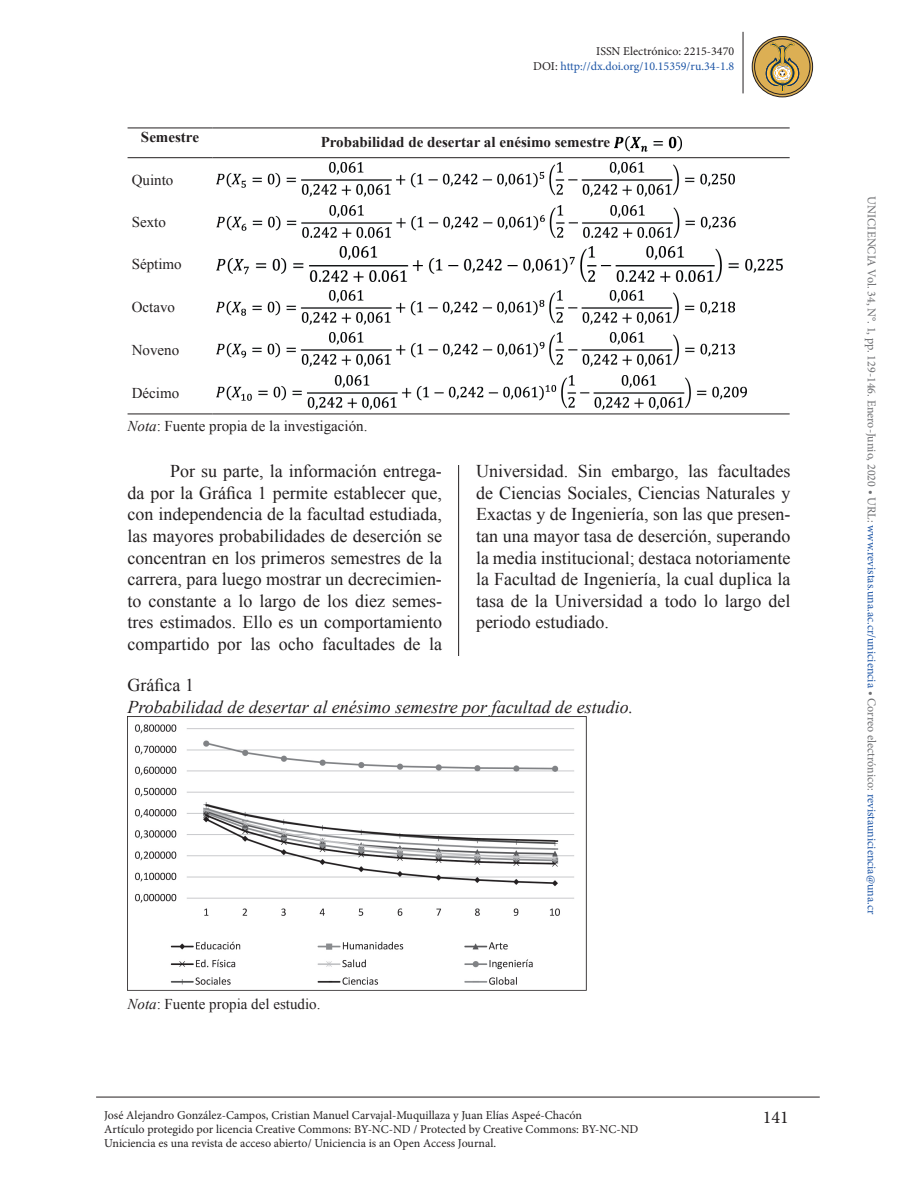
<style>
.page{position:relative;width:918px;height:1188px;background:#fff}
.page>*{position:absolute;margin:0;border:0;box-sizing:border-box;transform-origin:0 0}
.t1{font:18px/21.6px "Times New Roman";color:#231f20;text-align:justify}
.t2{font:italic 18px "Times New Roman";color:#231f20}
.t3{font:18px "Minion Pro";color:#231f20}
.t4{font:15px/32.8px "Times New Roman";color:#231f20}
.t5{font:700 15px "Times New Roman";color:#231f20}
.t6{font:12px/14.4px "Minion Pro";color:#231f20}
.t7{font:12px "Minion Pro";color:#6c6d70}
.t8{font:12px/14.4px "Minion Pro";color:#1e56a6;text-align:right}
.s1{color:#231f20}
.s2{font-style:italic}
.s3{color:#1e56a6}
</style>
<div class="page">
<hr style="left:743px;top:32px;width:1px;height:61px;background:#231f20">
<hr style="left:458px;top:110px;width:1px;height:974px;background:#231f20">
<hr style="left:96px;top:1097px;width:724px;height:1px;background:#231f20">
<svg style="left:752px;top:37px;width:61px;height:60px"></svg>
<div style="left:754px;top:39px;width:56px;height:56px;border:1px solid #231f20;border-radius:50%"></div>
<div style="left:752px;top:36px;width:61px;height:61px;border:1px solid #231f20;border-radius:50%"></div>
<svg style="left:766px;top:42px;width:33px;height:50px;background:#b99d5a"></svg>
<div style="left:433px;top:110px;width:52px;height:355px;background:#fff"></div>
<div style="left:433px;top:656px;width:52px;height:428px;background:#fff"></div>
<hr style="left:128px;top:128px;width:84px;height:1px;background:#231f20">
<hr style="left:212px;top:128px;width:578px;height:1px;background:#231f20">
<hr style="left:128px;top:157px;width:84px;height:1px;background:#231f20">
<hr style="left:212px;top:157px;width:578px;height:1px;background:#231f20">
<hr style="left:128px;top:414px;width:84px;height:1px;background:#231f20">
<hr style="left:212px;top:414px;width:578px;height:1px;background:#231f20">
<img style="left:614px;top:137px;width:67px;height:14px">
<img style="left:217px;top:162px;width:518px;height:35px">
<img style="left:217px;top:205px;width:518px;height:33px">
<img style="left:217px;top:246px;width:565px;height:36px">
<img style="left:217px;top:290px;width:518px;height:34px">
<img style="left:217px;top:333px;width:517px;height:34px">
<img style="left:217px;top:375px;width:529px;height:35px">
<img style="left:128px;top:716px;width:459px;height:275px">
<p class="t8" style="left:533px;top:45px;width:203px"><span class="s1">ISSN Electrónico: 2215-3470<br>DOI:</span> http://dx.doi.org/10.15359/ru.34-1.8</p>
<p class="t5" style="left:141px;top:127px;width:60px">Semestre</p>
<p class="t5" style="left:321px;top:132px;width:291px">Probabilidad de desertar al enésimo semestre</p>
<p class="t4" style="left:132px;top:163px;width:43px">Quinto</p>
<p class="t4" style="left:132px;top:205px;width:36px">Sexto</p>
<p class="t4" style="left:132px;top:247px;width:52px">Séptimo</p>
<p class="t4" style="left:132px;top:291px;width:45px">Octavo</p>
<p class="t4" style="left:132px;top:333px;width:49px">Noveno</p>
<p class="t4" style="left:128px;top:376px;width:241px">Décimo<br><span class="s2">Nota</span>: Fuente propia de la investigación.</p>
<p class="t1" style="left:476px;top:460px;width:316px">Universidad. Sin embargo, las facultades de Ciencias Sociales, Ciencias Naturales y Exactas y de Ingeniería, son las que presen&shy;tan una mayor tasa de deserción, superando la media institucional; destaca notoriamente la Facultad de Ingeniería, la cual duplica la tasa de la Universidad a todo lo largo del periodo estudiado.</p>
<p class="t1" style="left:128px;top:460px;width:316px;text-indent:43px">Por su parte, la información entrega&shy;da por la Gráfica 1 permite establecer que, con independencia de la facultad estudiada, las mayores probabilidades de deserción se concentran en los primeros semestres de la carrera, para luego mostrar un decrecimien&shy;to constante a lo largo de los diez semes&shy;tres estimados. Ello es un comportamiento compartido por las ocho facultades de la</p>
<p class="t1" style="left:128px;top:674px;width:68px">Gráfica 1</p>
<p class="t2" style="left:128px;top:694px;width:507px">Probabilidad de desertar al enésimo semestre por facultad de estudio.</p>
<p class="t4" style="left:128px;top:987px;width:194px"><span class="s2">Nota</span>: Fuente propia del estudio.</p>
<p class="t6" style="left:104px;top:1108px;width:536px">José Alejandro González-Campos, Cristian Manuel Carvajal-Muquillaza y Juan Elías Aspeé-Chacón<br>Artículo protegido por licencia Creative Commons: BY-NC-ND / Protected by Creative Commons: BY-NC-ND<br>Uniciencia es una revista de acceso abierto/ Uniciencia is an Open Access Journal.</p>
<p class="t3" style="left:763px;top:1105px;width:27px">141</p>
<p class="t7" style="left:880px;top:196px;width:719px;rotate:90deg">UNICIENCIA Vol. 34, N°. 1, pp. 129-146. Enero-Junio, 2020 • URL: <span class="s3">www.revistas.una.ac.cr/uniciencia</span> • Correo electrónico: <span class="s3">revistauniciencia@una.cr</span></p>
</div>
